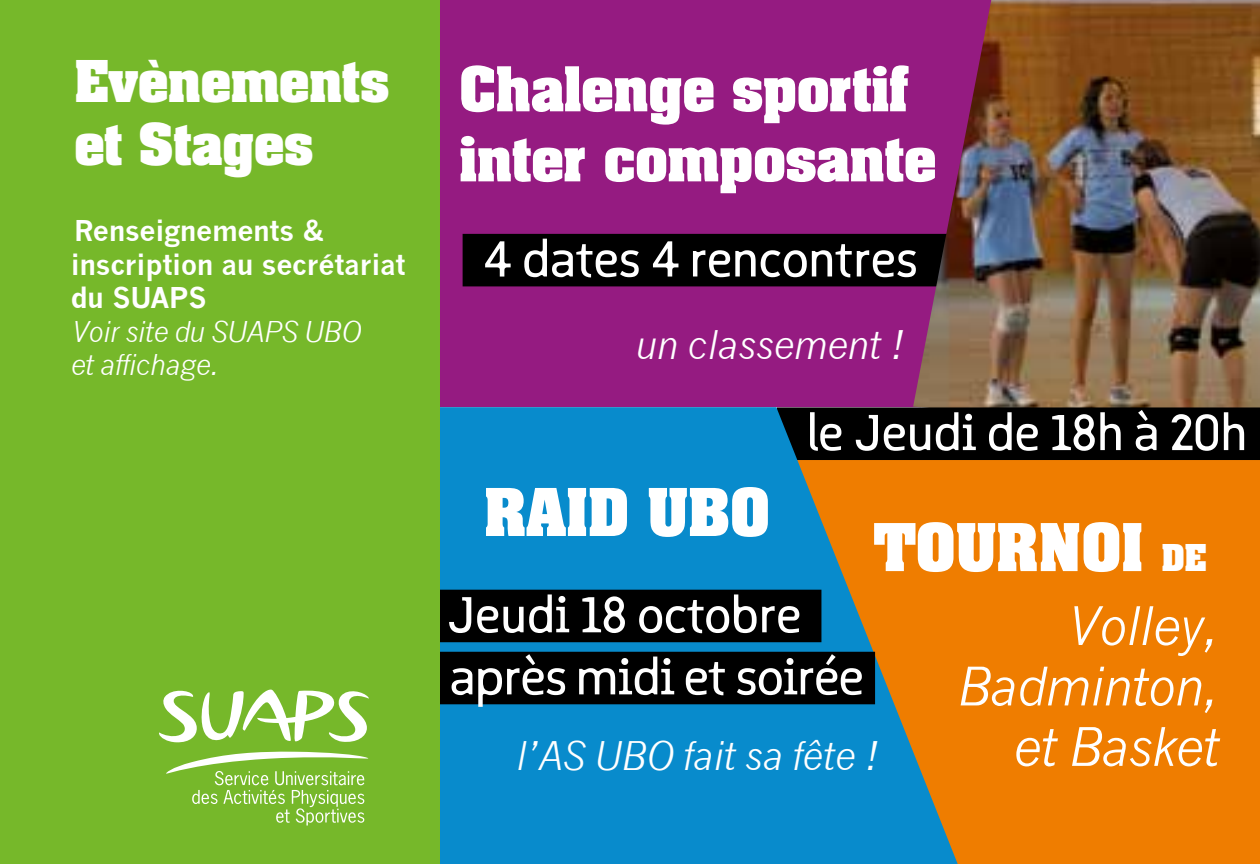
<style>
.page{position:relative;width:1260px;height:864px;background:#fff}
.page>*{position:absolute;margin:0;border:0;box-sizing:border-box;transform-origin:0 0}
.t1{font:700 56px "Aachen";letter-spacing:-.01em;color:#fff}
.t2{font:52.5px "Focus LF";letter-spacing:-.01em;color:#fff}
.t3{font:700 52.5px/70px "Aachen";letter-spacing:-.01em;color:#fff}
.t4{font:italic 52.15px/60.6px "News Gothic";letter-spacing:-.02em;color:#fff;text-align:right}
.t5{font:700 49px/63px "Aachen";letter-spacing:-.01em;color:#fff}
.t6{font:italic 38.5px "News Gothic";letter-spacing:-.01em;color:#fff}
.t7{font:700 28px/33.6px "News Gothic";letter-spacing:-.01em;color:#fff}
.t8{font:italic 28px/33.6px "News Gothic";letter-spacing:-.02em;color:#fff}
.s1{font-size:31.5px}
</style>
<div class="page">
<div style="left:783px;top:441px;width:477px;height:422px;background:#ef7d00"></div>
<div style="left:440px;top:0;width:473px;height:407px;background:#951b81"></div>
<div style="left:463px;top:234px;width:495px;height:52px;background:#000"></div>
<img style="left:913px;top:0;width:347px;height:407px">
<div style="left:777px;top:407px;width:483px;height:53px;background:#000"></div>
<svg style="left:440px;top:407px;width:518px;height:456px;fill:#088bcc"></svg>
<div style="left:440px;top:651px;width:435px;height:53px;background:#000"></div>
<div style="left:426px;top:589px;width:395px;height:53px;background:#000"></div>
<div style="left:0;top:0;width:440px;height:863px;background:#76b82a"></div>
<svg style="left:159px;top:689px;width:210px;height:136px"></svg>
<p class="t5" style="left:74px;top:49px;width:317px">Evènements et Stages</p>
<p class="t7" style="left:71px;top:213px;width:336px">Renseignements &amp; inscription au secrétariat du SUAPS</p>
<p class="t8" style="left:71px;top:314px;width:292px">Voir site du SUAPS UBO et affichage.</p>
<p class="t3" style="left:459px;top:53px;width:479px">Chalenge sportif inter composante</p>
<p class="t2" style="left:483px;top:226px;width:437px">4 dates 4 rencontres</p>
<p class="t6" style="left:636px;top:322px;width:270px">un classement !</p>
<p class="t2" style="left:807px;top:400px;width:443px">le Jeudi de 18h à 20h</p>
<p class="t1" style="left:484px;top:471px;width:288px">RAID UBO</p>
<p class="t1" style="left:874px;top:506px;width:334px">TOURNOI <span class="s1">DE</span></p>
<p class="t4" style="left:957px;top:595px;width:264px">Volley,<br>Badminton, et Basket</p>
<p class="t2" style="left:447px;top:582px;width:357px">Jeudi 18 octobre</p>
<p class="t2" style="left:449px;top:644px;width:416px">après midi et soirée</p>
<p class="t6" style="left:516px;top:733px;width:364px">l’AS UBO fait sa fête !</p>
</div>
